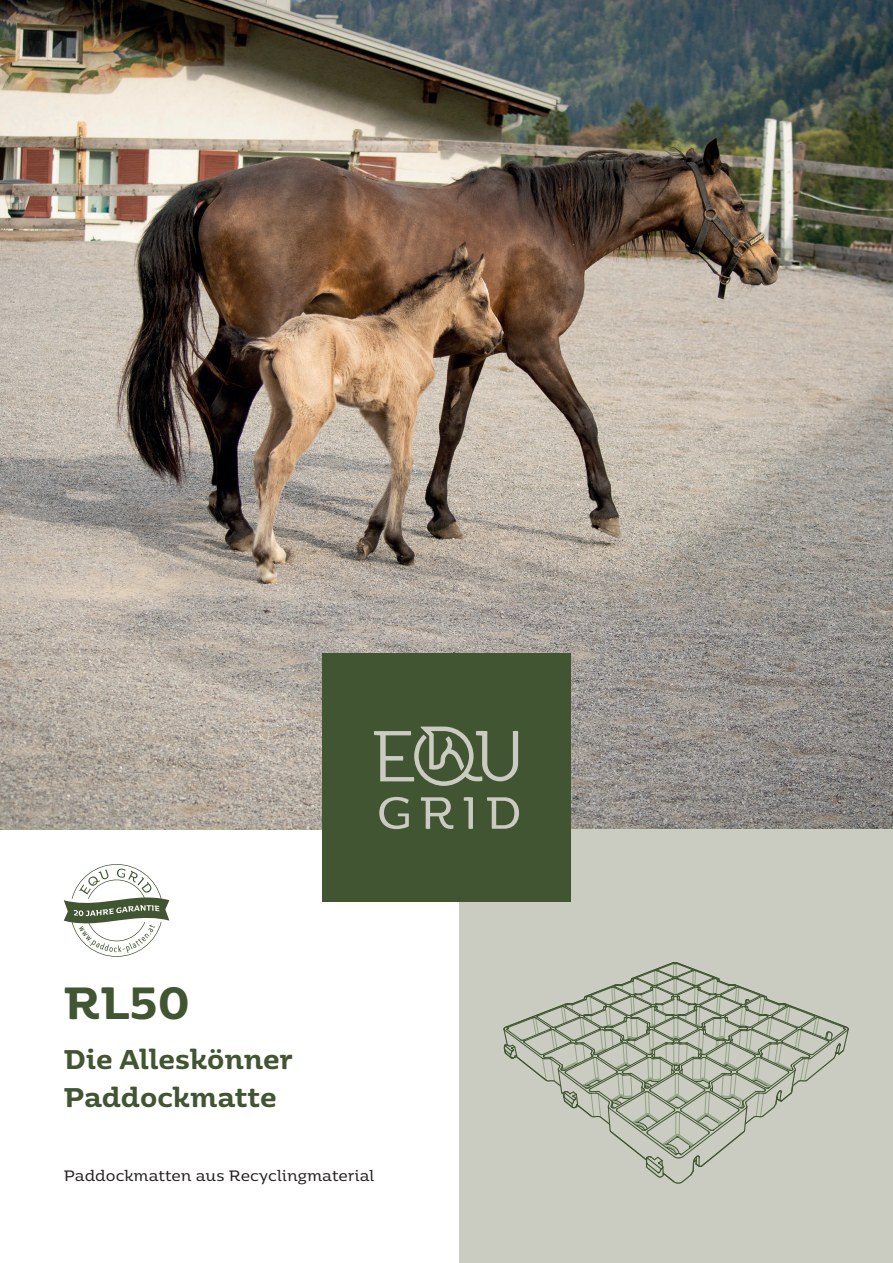
<style>
.page{position:relative;width:893px;height:1263px;background:#fff}
.page>*{position:absolute;margin:0;border:0;box-sizing:border-box;transform-origin:0 0}
.t1{font:600 45px "Moreno";color:#425532}
.t2{font:600 27px/37.5px "Moreno";color:#425532}
.t3{font:15px "Moreno";color:#231f20}
</style>
<div class="page">
<img style="left:0;top:0;width:893px;height:829px">
<div style="left:459px;top:829px;width:434px;height:434px;background:#caccc1"></div>
<div style="left:322px;top:653px;width:249px;height:249px;background:#425532"></div>
<svg style="left:379px;top:797px;width:30px;height:32px"></svg>
<svg style="left:421px;top:797px;width:32px;height:32px"></svg>
<svg style="left:464px;top:797px;width:9px;height:32px"></svg>
<svg style="left:487px;top:797px;width:32px;height:32px"></svg>
<svg style="left:374px;top:726px;width:144px;height:60px"></svg>
<svg style="left:503px;top:962px;width:346px;height:222px"></svg>
<svg style="left:64px;top:864px;width:105px;height:93px"></svg>
<h1 class="t1" style="left:64px;top:963px;width:128px">RL50</h1>
<h2 class="t2" style="left:64px;top:1039px;width:231px">Die Alleskönner<br>Paddockmatte</h2>
<p class="t3" style="left:64px;top:1163px;width:312px">Paddockmatten aus Recyclingmaterial</p>
</div>
